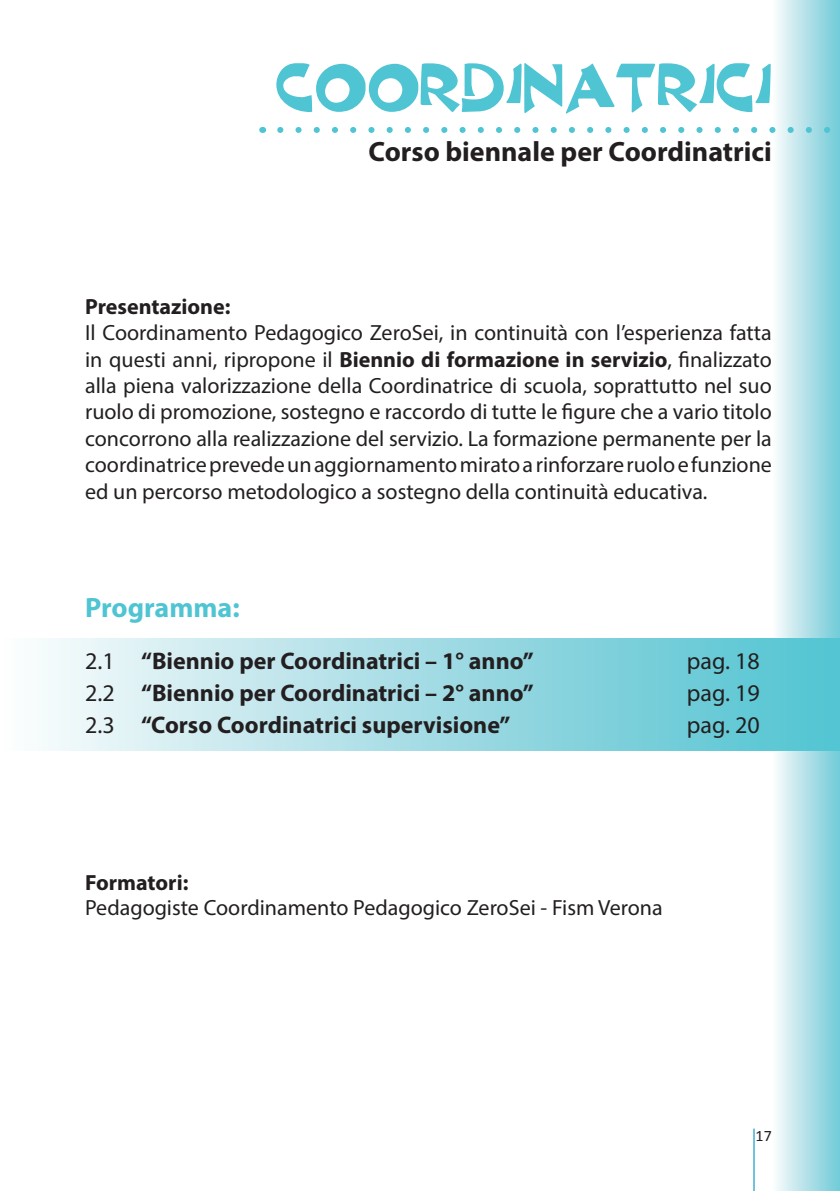
<style>
.page{position:relative;width:840px;height:1191px;background:#fff}
.page>*{position:absolute;margin:0;border:0;box-sizing:border-box;transform-origin:0 0}
.t1{font:50px "Harquil";letter-spacing:.01em;color:#4fc4d2}
.t2{font:700 28px "Myriad Pro";color:#231f20}
.t3{font:700 28px "Myriad Pro";color:#4fc4d2}
.t4{font:700 24px "Myriad Pro";color:#231f20}
.t5{font:24px "Myriad Pro";color:#231f20}
.t6{font:22px/26.4px "Myriad Pro";color:#231f20;text-align:justify}
.t7{font:700 22px "Myriad Pro";color:#231f20}
.t8{font:16px "Calibri";color:#231f20}
.s1{font-weight:700}
.s2{font-weight:400}
</style>
<div class="page">
<div style="left:771px;top:0;width:68px;height:1191px;background:linear-gradient(to right,#fefdfd,#74cbd8)"></div>
<hr style="left:752px;top:1128px;width:2px;height:63px;background:#59b8dc">
<div style="left:0;top:639px;width:839px;height:111px;background:linear-gradient(to right,#fcfbfc,#50c1d0)"></div>
<svg style="left:280px;top:127px;width:560px;height:6px"></svg>
<h1 class="t1" style="left:276px;top:62px;width:497px">COORDINATRICI</h1>
<p class="t2" style="left:368px;top:133px;width:404px">Corso biennale per Coordinatrici</p>
<p class="t7" style="left:85px;top:292px;width:147px">Presentazione:</p>
<p class="t6" style="left:85px;top:319px;width:688px">Il Coordinamento Pedagogico ZeroSei, in continuità con l’esperienza fatta in questi anni, ripropone il <span class="s1">Biennio di formazione in servizio</span>, finalizzato alla piena valorizzazione della Coordinatrice di scuola, soprattutto nel suo ruolo di promozione, sostegno e raccordo di tutte le figure che a vario titolo concorrono alla realizzazione del servizio. La formazione permanente per la coordinatrice prevede un aggiornamento mirato a rinforzare ruolo e funzione ed un percorso metodologico a sostegno della continuità educativa.</p>
<p class="t3" style="left:85px;top:589px;width:156px">Programma:</p>
<p class="t4" style="left:85px;top:645px;width:450px"><span class="s2">2.1</span> “Biennio per Coordinatrici – 1° anno”</p>
<p class="t5" style="left:686px;top:646px;width:74px">pag. 18</p>
<p class="t4" style="left:85px;top:677px;width:450px"><span class="s2">2.2</span> “Biennio per Coordinatrici – 2° anno”</p>
<p class="t5" style="left:686px;top:678px;width:74px">pag. 19</p>
<p class="t4" style="left:85px;top:709px;width:426px"><span class="s2">2.3</span> “Corso Coordinatrici supervisione”</p>
<p class="t5" style="left:686px;top:710px;width:74px">pag. 20</p>
<p class="t7" style="left:85px;top:868px;width:105px">Formatori:</p>
<p class="t6" style="left:85px;top:893px;width:579px">Pedagogiste Coordinamento Pedagogico ZeroSei - Fism Verona</p>
<p class="t8" style="left:755px;top:1125px;width:18px">17</p>
</div>
